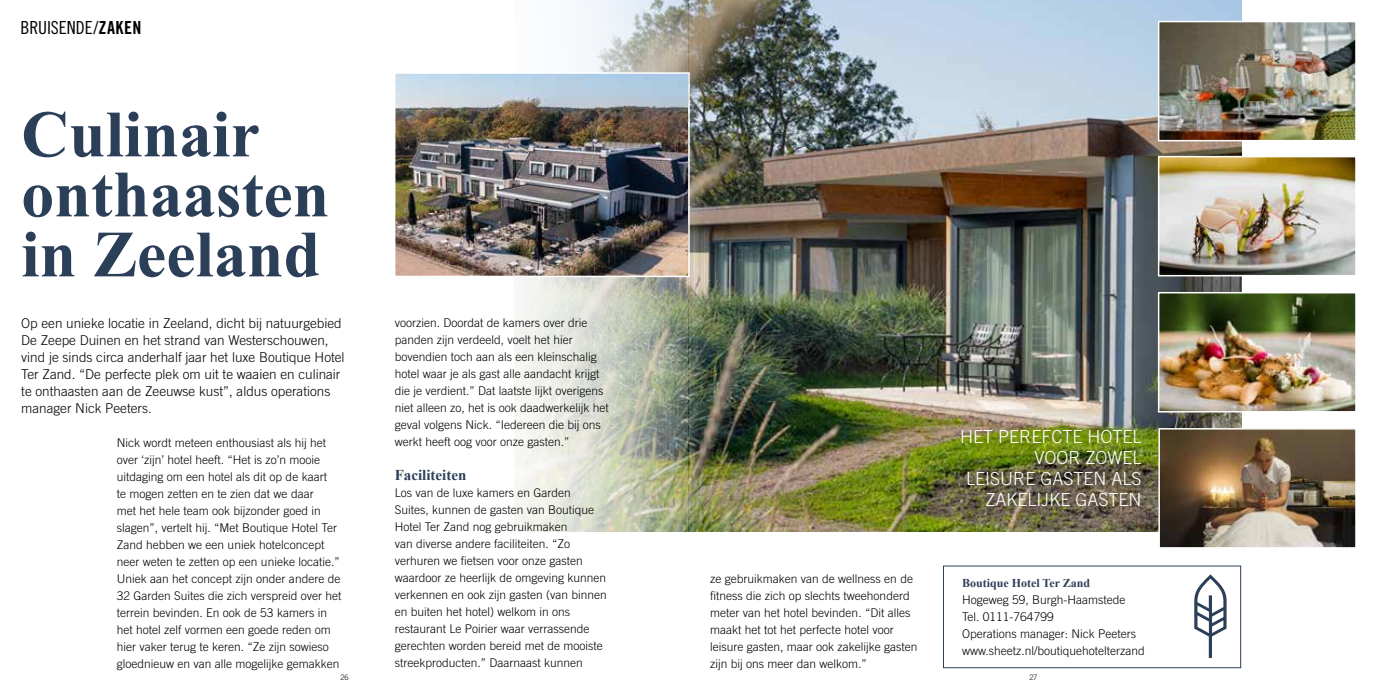
<style>
.page{position:relative;width:1378px;height:689px;background:#fff}
.page>*{position:absolute;margin:0;border:0;box-sizing:border-box;transform-origin:0 0}
.t1{font:700 66px/60px "Times New Roman";color:#2c3f58}
.t2{font:300 18px/21px "Trade Gothic LT Std";color:#fff;text-align:right}
.t3{font:18px "Trade Gothic LT Std Cn 18";letter-spacing:-.005em;color:#000}
.t4{font:700 15px "Times New Roman";color:#2c3f58}
.t5{font:300 13.5px/17px "Trade Gothic LT Std";color:#000}
.t6{font:300 12px/17px "Trade Gothic LT Std";color:#000}
.t7{font:700 12px "Times New Roman";color:#2c3f58}
.t8{font:300 7.5px "Trade Gothic LT Std";color:#000}
.s1{font-family:"Trade Gothic LT Std Bd Cn 20"}
</style>
<div class="page">
<img style="left:514px;top:0;width:727px;height:531px">
<img style="left:397px;top:75px;width:289px;height:199px">
<div style="left:394px;top:72px;width:295px;height:205px;border:2px solid #fff"></div>
<svg style="left:689px;top:72px;width:1px;height:205px"></svg>
<img style="left:1161px;top:159px;width:192px;height:114px">
<div style="left:1158px;top:156px;width:198px;height:120px;border:2px solid #fff"></div>
<img style="left:1161px;top:24px;width:192px;height:114px">
<div style="left:1158px;top:21px;width:198px;height:120px;border:2px solid #fff"></div>
<img style="left:1161px;top:295px;width:192px;height:114px">
<div style="left:1158px;top:292px;width:198px;height:120px;border:2px solid #fff"></div>
<img style="left:1161px;top:431px;width:192px;height:115px">
<div style="left:1158px;top:428px;width:198px;height:121px;border:2px solid #fff"></div>
<div style="left:943px;top:566px;width:298px;height:102px;border:1px solid #2c3f58"></div>
<svg style="left:1194px;top:574px;width:32px;height:84px"></svg>
<h2 class="t3" style="left:21px;top:17px;width:122px">BRUISENDE/<span class="s1">ZAKEN</span></h2>
<h1 class="t1" style="left:21px;top:103px;width:310px">Culinair onthaasten in Zeeland</h1>
<p class="t5" style="left:21px;top:314px;width:325px">Op een unieke locatie in Zeeland, dicht bij natuurgebied De Zeepe Duinen en het strand van Westerschouwen, vind je sinds circa anderhalf jaar het luxe Boutique Hotel Ter Zand. “De perfecte plek om uit te waaien en culinair te onthaasten aan de Zeeuwse kust”, aldus operations manager Nick Peeters.</p>
<p class="t6" style="left:395px;top:314px;width:216px">voorzien. Doordat de kamers over drie panden zijn verdeeld, voelt het hier bovendien toch aan als een kleinschalig hotel waar je als gast alle aandacht krijgt die je verdient.” Dat laatste lijkt overigens niet alleen zo, het is ook daadwerkelijk het geval volgens Nick. “Iedereen die bij ons werkt heeft oog voor onze gasten.”</p>
<p class="t4" style="left:395px;top:465px;width:73px">Faciliteiten</p>
<p class="t6" style="left:395px;top:484px;width:214px">Los van de luxe kamers en Garden Suites, kunnen de gasten van Boutique Hotel Ter Zand nog gebruikmaken<br>van diverse andere faciliteiten. “Zo verhuren we fietsen voor onze gasten waardoor ze heerlijk de omgeving kunnen verkennen en ook zijn gasten (van binnen en buiten het hotel) welkom in ons restaurant Le Poirier waar verrassende gerechten worden bereid met de mooiste streekproducten.” Daarnaast kunnen</p>
<p class="t6" style="left:117px;top:434px;width:226px">Nick wordt meteen enthousiast als hij het over ‘zijn’ hotel heeft. “Het is zo’n mooie uitdaging om een hotel als dit op de kaart<br>te mogen zetten en te zien dat we daar<br>met het hele team ook bijzonder goed in slagen”, vertelt hij. “Met Boutique Hotel Ter Zand hebben we een uniek hotelconcept neer weten te zetten op een unieke locatie.” Uniek aan het concept zijn onder andere de 32 Garden Suites die zich verspreid over het terrein bevinden. En ook de 53 kamers in het hotel zelf vormen een goede reden om hier vaker terug te keren. “Ze zijn sowieso gloednieuw en van alle mogelijke gemakken</p>
<h2 class="t2" style="left:960px;top:426px;width:183px">HET PEREFCTE HOTEL<br>VOOR ZOWEL<br>LEISURE GASTEN ALS<br>ZAKELIJKE GASTEN</h2>
<p class="t6" style="left:710px;top:570px;width:209px">ze gebruikmaken van de wellness en de fitness die zich op slechts tweehonderd meter van het hotel bevinden. “Dit alles maakt het tot het perfecte hotel voor leisure gasten, maar ook zakelijke gasten zijn bij ons meer dan welkom.”</p>
<p class="t7" style="left:962px;top:575px;width:130px">Boutique Hotel Ter Zand</p>
<p class="t6" style="left:962px;top:591px;width:184px">Hogeweg 59, Burgh-Haamstede<br>Tel. 0111-764799<br>Operations manager: Nick Peeters www.sheetz.nl/boutiquehotelterzand</p>
<p class="t8" style="left:340px;top:672px;width:10px">26</p>
<p class="t8" style="left:1029px;top:672px;width:9px">27</p>
</div>
